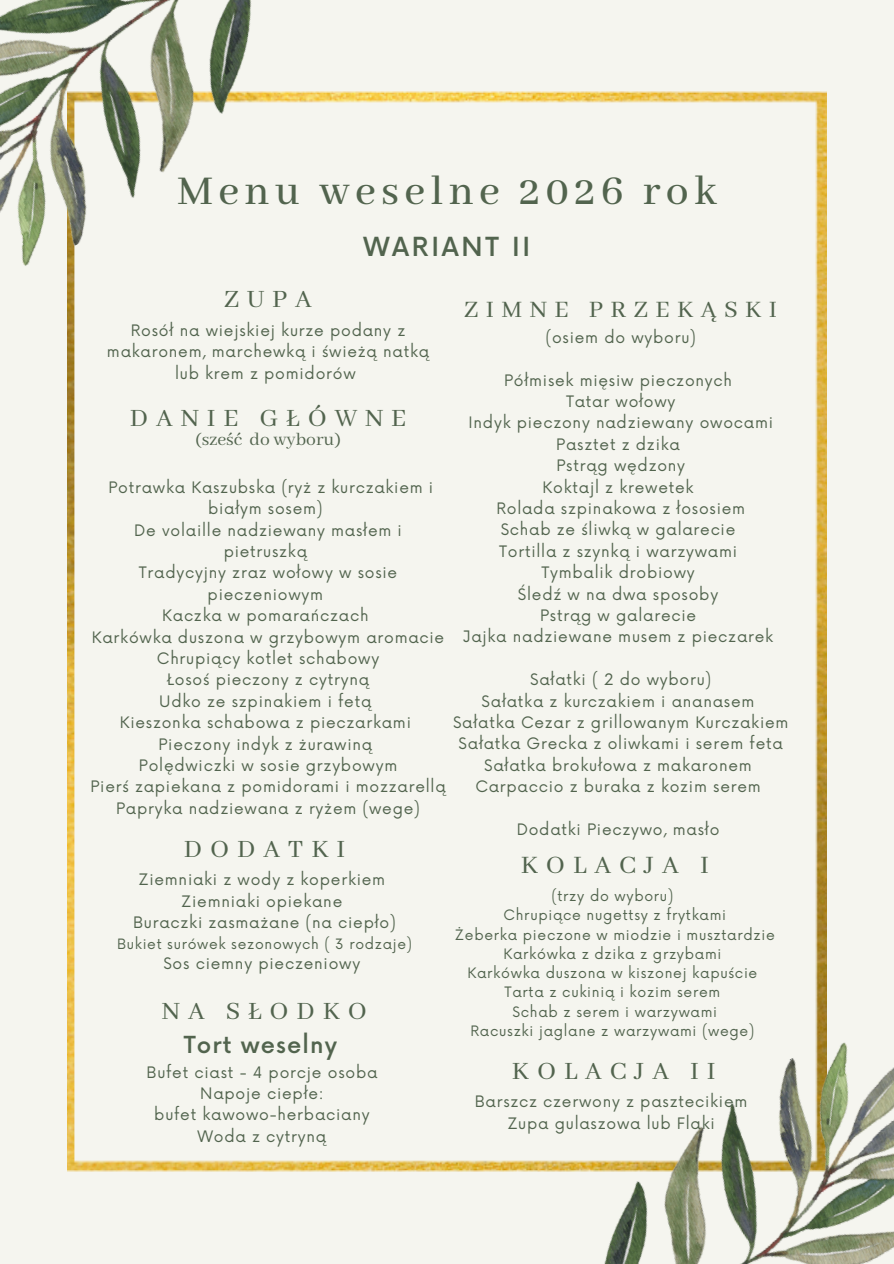
<style>
.page{position:relative;width:894px;height:1264px;background:#fff}
.page>*{position:absolute;margin:0;border:0;box-sizing:border-box;transform-origin:0 0}
.t1{font:500 45.6px "Abhaya Libre";letter-spacing:.115em;color:#52644e}
.t2{font:27.9px "Abhaya Libre";letter-spacing:.285em;color:#52644e}
.t3{font:27.75px "Abhaya Libre";letter-spacing:.285em;color:#52644e}
.t4{font:26.25px "Abhaya Libre";letter-spacing:.285em;color:#52644e}
.t5{font:500 25.65px "Now";letter-spacing:.11em;color:#52644e}
.t6{font:500 22.95px "Now";letter-spacing:.05em;color:#52644e}
.t7{font:19.5px "Abhaya Libre";color:#52644e}
.t8{font:15.45px/21.5px "Now";letter-spacing:.05em;color:#52644e;text-align:center}
.t9{font:13.95px "Now";letter-spacing:.05em;color:#52644e}
</style>
<div class="page">
<div style="left:0;top:0;width:893px;height:1263px;background:#f5f5ef"></div>
<img style="left:67px;top:91px;width:758px;height:1080px">
<img style="left:428px;top:1002px;width:465px;height:261px">
<img style="left:0;top:0;width:428px;height:310px">
<p class="t1" style="left:177px;top:166px;width:540px">Menu weselne 2026 rok</p>
<h3 class="t5" style="left:363px;top:233px;width:168px">WARIANT II</h3>
<p class="t3" style="left:224px;top:284px;width:89px">ZUPA</p>
<p class="t8" style="left:107px;top:320px;width:323px">Rosół na wiejskiej kurze podany z makaronem, marchewką i świeżą natką</p>
<p class="t8" style="left:175px;top:363px;width:182px">lub krem z pomidorów</p>
<p class="t4" style="left:464px;top:294px;width:314px">ZIMNE PRZEKĄSKI</p>
<p class="t8" style="left:545px;top:327px;width:152px">(osiem do wyboru)</p>
<p class="t8" style="left:504px;top:370px;width:229px">Półmisek mięsiw pieczonych</p>
<h3 class="t8" style="left:566px;top:391px;width:111px">Tatar wołowy</h3>
<h2 class="t8" style="left:468px;top:413px;width:306px">Indyk pieczony nadziewany owocami</h2>
<p class="t8" style="left:556px;top:434px;width:125px">Pasztet z dzika</p>
<p class="t8" style="left:556px;top:456px;width:130px">Pstrąg wędzony</p>
<p class="t8" style="left:542px;top:477px;width:152px">Koktajl z krewetek</p>
<p class="t8" style="left:496px;top:498px;width:250px">Rolada szpinakowa z łososiem</p>
<p class="t8" style="left:500px;top:520px;width:236px">Schab ze śliwką w galarecie</p>
<h2 class="t8" style="left:499px;top:541px;width:239px">Tortilla z szynką i warzywami</h2>
<p class="t8" style="left:541px;top:562px;width:155px">Tymbalik drobiowy</p>
<p class="t8" style="left:517px;top:584px;width:202px">Śledź w na dwa sposoby</p>
<p class="t8" style="left:540px;top:605px;width:158px">Pstrąg w galarecie</p>
<p class="t8" style="left:463px;top:627px;width:312px">Jajka nadziewane musem z pieczarek</p>
<p class="t8" style="left:530px;top:669px;width:183px">Sałatki ( 2 do wyboru)</p>
<h2 class="t8" style="left:481px;top:691px;width:274px">Sałatka z kurczakiem i ananasem</h2>
<p class="t8" style="left:453px;top:712px;width:337px">Sałatka Cezar z grillowanym Kurczakiem</p>
<p class="t8" style="left:458px;top:733px;width:325px">Sałatka Grecka z oliwkami i serem feta</p>
<p class="t8" style="left:484px;top:755px;width:269px">Sałatka brokułowa z makaronem</p>
<p class="t8" style="left:475px;top:776px;width:287px">Carpaccio z buraka z kozim serem</p>
<p class="t8" style="left:516px;top:819px;width:204px">Dodatki Pieczywo, masło</p>
<p class="t3" style="left:130px;top:403px;width:278px">DANIE GŁÓWNE</p>
<p class="t7" style="left:195px;top:428px;width:147px">(sześć do wyboru)</p>
<p class="t8" style="left:208px;top:477px;width:226px;text-align:left;text-indent:-100px">Potrawka Kaszubska (ryż z kurczakiem i białym sosem)</p>
<p class="t8" style="left:134px;top:520px;width:269px">De volaille nadziewany masłem i pietruszką</p>
<p class="t8" style="left:139px;top:563px;width:260px">Tradycyjny zraz wołowy w sosie pieczeniowym</p>
<p class="t8" style="left:162px;top:605px;width:208px">Kaczka w pomarańczach</p>
<p class="t8" style="left:92px;top:627px;width:354px">Karkówka duszona w grzybowym aromacie</p>
<p class="t8" style="left:157px;top:648px;width:224px">Chrupiący kotlet schabowy</p>
<p class="t8" style="left:167px;top:670px;width:203px">Łosoś pieczony z cytryną</p>
<p class="t8" style="left:159px;top:691px;width:213px">Udko ze szpinakiem i fetą</p>
<p class="t8" style="left:120px;top:712px;width:292px">Kieszonka schabowa z pieczarkami</p>
<p class="t8" style="left:158px;top:734px;width:215px">Pieczony indyk z żurawiną</p>
<p class="t8" style="left:139px;top:755px;width:260px">Polędwiczki w sosie grzybowym</p>
<p class="t8" style="left:90px;top:776px;width:357px">Pierś zapiekana z pomidorami i mozzarellą</p>
<p class="t8" style="left:116px;top:798px;width:305px">Papryka nadziewana z ryżem (wege)</p>
<p class="t3" style="left:184px;top:833px;width:163px">DODATKI</p>
<h2 class="t8" style="left:138px;top:870px;width:248px">Ziemniaki z wody z koperkiem</h2>
<p class="t8" style="left:181px;top:891px;width:163px">Ziemniaki opiekane</p>
<p class="t8" style="left:133px;top:912px;width:264px">Buraczki zasmażane (na ciepło)</p>
<h2 class="t9" style="left:117px;top:935px;width:296px">Bukiet surówek sezonowych ( 3 rodzaje)</h2>
<p class="t8" style="left:163px;top:953px;width:198px">Sos ciemny pieczeniowy</p>
<p class="t3" style="left:162px;top:995px;width:206px">NA SŁODKO</p>
<p class="t6" style="left:184px;top:1032px;width:155px">Tort weselny</p>
<p class="t8" style="left:146px;top:1062px;width:232px">Bufet ciast - 4 porcje osoba</p>
<p class="t8" style="left:200px;top:1083px;width:125px">Napoje ciepłe:</p>
<p class="t8" style="left:154px;top:1104px;width:217px">bufet kawowo-herbaciany</p>
<p class="t8" style="left:197px;top:1126px;width:130px">Woda z cytryną</p>
<p class="t2" style="left:520px;top:850px;width:190px">KOLACJA I</p>
<p class="t9" style="left:551px;top:888px;width:123px">(trzy do wyboru)</p>
<p class="t9" style="left:503px;top:907px;width:224px">Chrupiące nugettsy z frytkami</p>
<p class="t9" style="left:455px;top:926px;width:321px">Żeberka pieczone w miodzie i musztardzie</p>
<p class="t9" style="left:503px;top:945px;width:219px">Karkówka z dzika z grzybami</p>
<p class="t9" style="left:467px;top:965px;width:291px">Karkówka duszona w kiszonej kapuście</p>
<p class="t9" style="left:504px;top:984px;width:217px">Tarta z cukinią i kozim serem</p>
<p class="t9" style="left:512px;top:1003px;width:206px">Schab z serem i warzywami</p>
<h1 class="t9" style="left:470px;top:1022px;width:285px">Racuszki jaglane z warzywami (wege)</h1>
<p class="t3" style="left:511px;top:1055px;width:205px">KOLACJA II</p>
<h2 class="t8" style="left:474px;top:1091px;width:274px">Barszcz czerwony z pasztecikiem</h2>
<p class="t8" style="left:507px;top:1113px;width:209px">Zupa gulaszowa lub Flaki</p>
</div>
